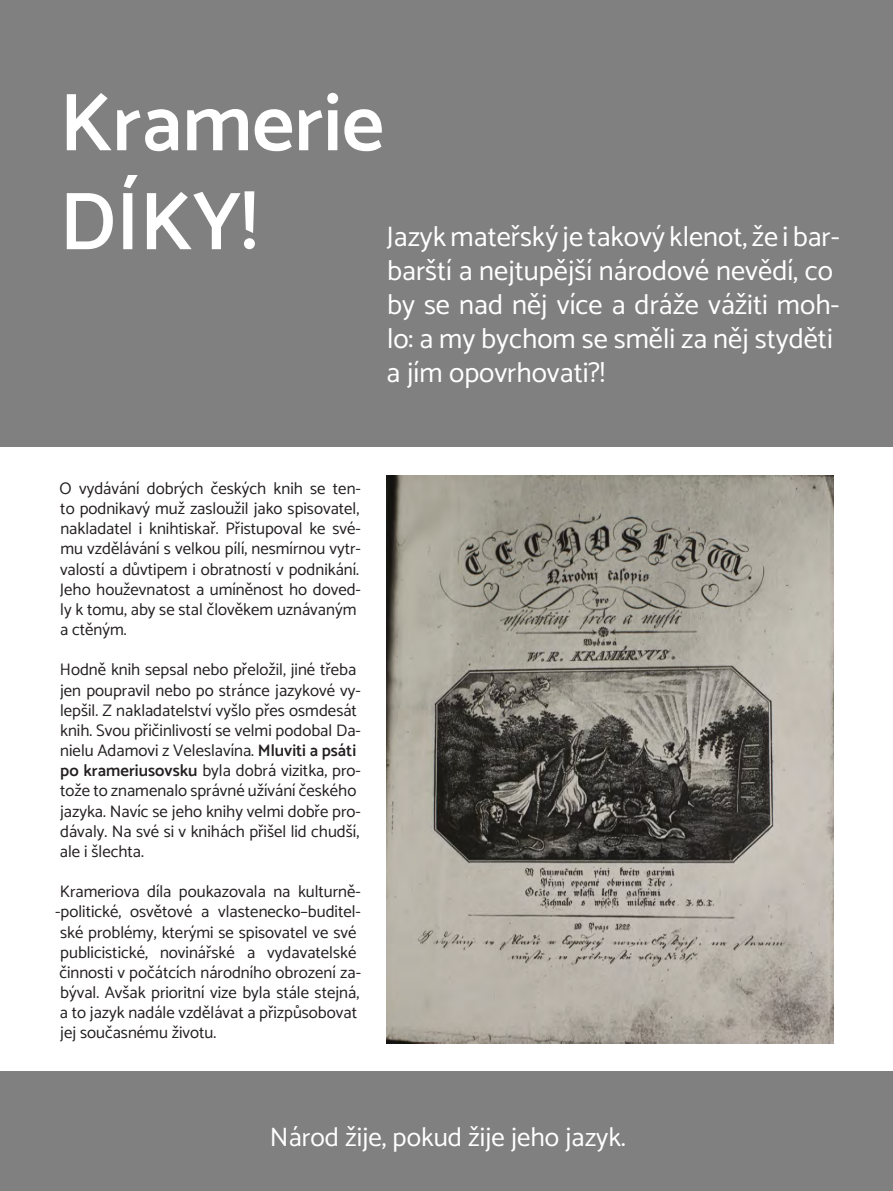
<style>
.page{position:relative;width:893px;height:1191px;background:#fff}
.page>*{position:absolute;margin:0;border:0;box-sizing:border-box;transform-origin:0 0}
.t1{font:600 82.5px/98.9px "Catamaran";color:#fff}
.t2{font:28.35px/34px "Catamaran";color:#fff}
.t3{font:26.85px "Catamaran";color:#fff}
.t4{font:16.8px/20.1px "Catamaran";color:#231f20}
.s1{font-weight:600}
</style>
<div class="page">
<div style="left:0;top:0;width:893px;height:446px;background:#808080"></div>
<div style="left:0;top:1072px;width:893px;height:119px;background:#808080"></div>
<img style="left:387px;top:475px;width:446px;height:568px">
<h1 class="t1" style="left:60px;top:71px;width:326px">Kramerie<br>DÍKY!</h1>
<h2 class="t2" style="left:387px;top:219px;width:455px">Jazyk mateřský je takový klenot, že i bar&shy;barští a nejtupější národové nevědí, co by se nad něj více a dráže vážiti moh&shy;lo: a my bychom se směli za něj styděti a jím opovrhovati?!</h2>
<p class="t4" style="left:60px;top:478px;width:303px">O vydávání dobrých českých knih se ten&shy;to podnikavý muž zasloužil jako spisovatel, nakladatel i knihtiskař. Přistupoval ke své&shy;mu vzdělávání s velkou pílí, nesmírnou vytr&shy;valostí a důvtipem i obratností v podnikání.<br>Jeho houževnatost a umíněnost ho doved&shy;ly k tomu, aby se stal člověkem uznávaným a ctěným.</p>
<p class="t4" style="left:60px;top:659px;width:303px">Hodně knih sepsal nebo přeložil, jiné třeba jen poupravil nebo po stránce jazykové vy&shy;lepšil. Z nakladatelství vyšlo přes osmdesát knih. Svou přičinlivostí se velmi podobal Da&shy;nielu Adamovi z Veleslavína. <span class="s1">Mluviti a psáti po krameriusovsku</span> byla dobrá vizitka, pro&shy;tože to znamenalo správné užívání českého jazyka. Navíc se jeho knihy velmi dobře pro&shy;dávaly. Na své si v knihách přišel lid chudší, ale i šlechta.</p>
<p class="t4" style="left:60px;top:881px;width:303px">Krameriova díla poukazovala na kulturně-</p>
<p class="t4" style="left:55px;top:901px;width:307px">-politické, osvětové a vlastenecko–buditel-</p>
<p class="t4" style="left:60px;top:921px;width:298px">ské problémy, kterými se spisovatel ve své</p>
<p class="t4" style="left:60px;top:941px;width:298px">publicistické, novinářské a vydavatelské</p>
<p class="t4" style="left:59px;top:961px;width:303px">činnosti v počátcích národního obrození za-</p>
<p class="t4" style="left:60px;top:982px;width:300px">býval. Avšak prioritní vize byla stále stejná,</p>
<p class="t4" style="left:60px;top:1002px;width:299px">a to jazyk nadále vzdělávat a přizpůsobovat</p>
<p class="t4" style="left:60px;top:1022px;width:158px">jej současnému životu.</p>
<h3 class="t3" style="left:270px;top:1116px;width:357px">Národ žije, pokud žije jeho jazyk.</h3>
</div>
